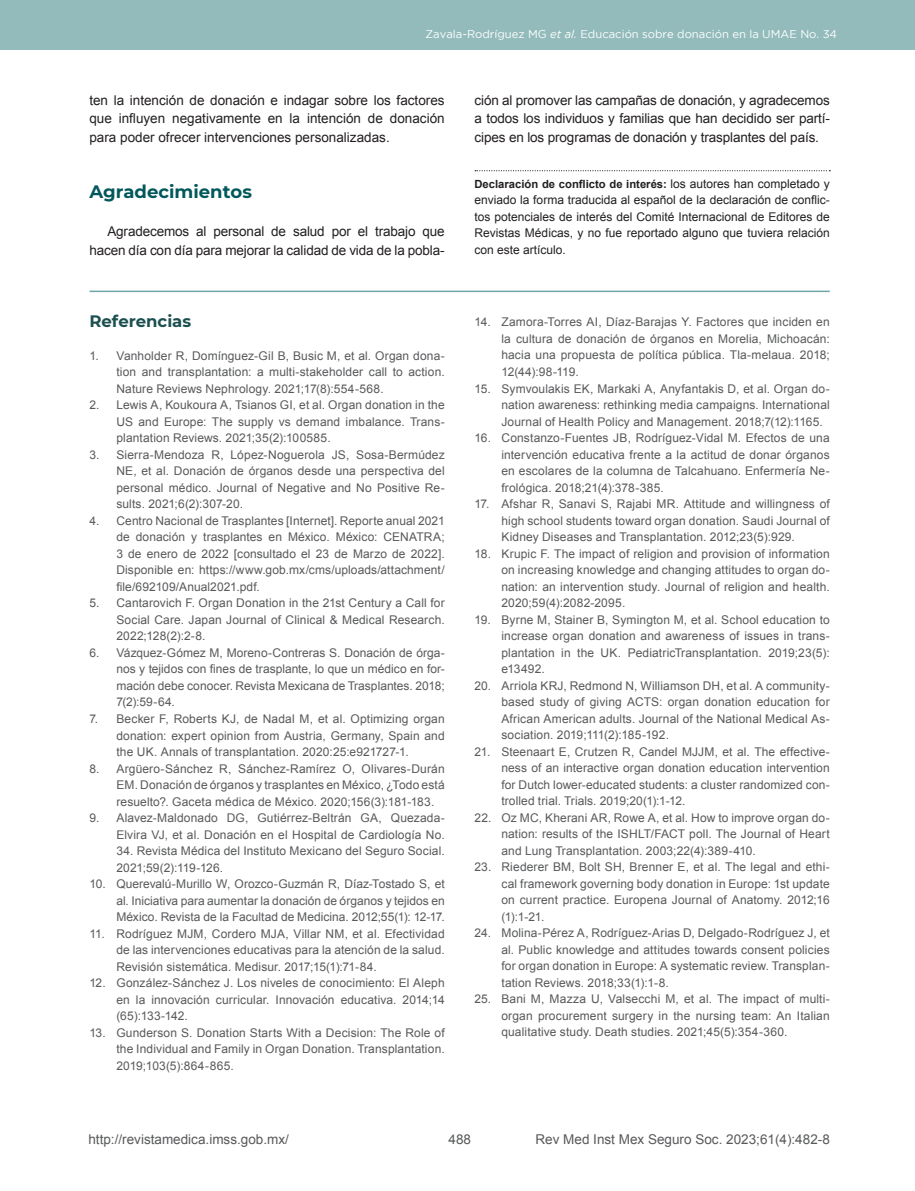
<style>
.page{position:relative;width:915px;height:1191px;background:#fff}
.page>*{position:absolute;margin:0;border:0;box-sizing:border-box;transform-origin:0 0}
.t1{font:700 18px "Montserrat";color:#01585b}
.t2{font:700 16.5px "Montserrat";color:#1c4f4f}
.t3{font:13.5px/18.8px "Arial";letter-spacing:-.01em;color:#231f20;text-align:justify}
.t4{font:13.5px "Arial";color:#58595b}
.t5{font:12px/16.5px "Arial";letter-spacing:.01em;color:#58595b;text-align:justify}
.t6{font:12px/16.5px "Arial";color:#231f20;text-align:justify}
.t7{font:11.25px "Gotham";color:#fff}
.t8{font:700 11.25px "Arial";color:#231f20}
.s1{font-style:inherit}
.s2{font-style:italic}
.s3{font-weight:400;font-size:12px}
</style>
<div class="page">
<div style="left:0;top:0;width:914px;height:50px;background:#93bbbb"></div>
<svg style="left:475px;top:170px;width:355px;height:1px"></svg>
<hr style="left:89px;top:290px;width:740px;height:2px;background:#70a6a6">
<p class="t7" style="left:425px;top:28px;width:413px">Zavala-R<span class="s1">o</span>dríguez MG <span class="s2">et al.</span> Educación sobre donación en la UMAE No. 34</p>
<p class="t3" style="left:89px;top:91px;width:357px">ten la intención de donación e indagar sobre los factores que influyen negativamente en la intención de donación para poder ofrecer intervenciones personalizadas.</p>
<h1 class="t1" style="left:89px;top:179px;width:164px">Agradecimientos</h1>
<p class="t3" style="left:89px;top:222px;width:357px;text-align:right">Agradecemos al personal de salud por el trabajo que hacen día con día para mejorar la calidad de vida de la pobla-</p>
<h2 class="t2" style="left:89px;top:309px;width:103px">Referencias</h2>
<p class="t5" style="left:116px;top:347px;width:330px;text-indent:-27px">1. Vanholder R, Domínguez-Gil B, Busic M, et al. Organ dona&shy;tion and transplantation: a multi-stakeholder call to action.<br>Nature Reviews Nephrology. 2021;17(8):554-568.</p>
<p class="t5" style="left:116px;top:397px;width:330px;text-indent:-27px">2. Lewis A, Koukoura A, Tsianos GI, et al. Organ donation in the US and Europe: The supply vs demand imbalance. Trans&shy;plantation Reviews. 2021;35(2):100585.</p>
<p class="t5" style="left:116px;top:446px;width:330px;text-indent:-27px">3. Sierra-Mendoza R, López-Noguerola JS, Sosa-Bermúdez NE, et al. Donación de órganos desde una perspectiva del personal médico. Journal of Negative and No Positive Re&shy;sults. 2021;6(2):307-20.</p>
<p class="t5" style="left:116px;top:512px;width:330px;text-indent:-27px">4. Centro Nacional de Trasplantes [Internet]. Reporte anual 2021 de donación y trasplantes en México. México: CENATRA; 3 de enero de 2022 [consultado el 23 de Marzo de 2022].<br>Disponible en: https://www.gob.mx/cms/uploads/attachment/ file/692109/Anual2021.pdf.</p>
<p class="t5" style="left:116px;top:595px;width:330px;text-indent:-27px">5. Cantarovich F. Organ Donation in the 21st Century a Call for Social Care. Japan Journal of Clinical &amp; Medical Research.<br>2022;128(2):2-8.</p>
<p class="t5" style="left:116px;top:644px;width:330px;text-indent:-27px">6. Vázquez-Gómez M, Moreno-Contreras S. Donación de órga&shy;nos y tejidos con fines de trasplante, lo que un médico en for&shy;mación debe conocer. Revista Mexicana de Trasplantes. 2018; 7(2):59-64.</p>
<p class="t5" style="left:116px;top:710px;width:330px;text-indent:-27px">7. Becker F, Roberts KJ, de Nadal M, et al. Optimizing organ donation: expert opinion from Austria, Germany, Spain and the UK. Annals of transplantation. 2020:25:e921727-1.</p>
<p class="t5" style="left:116px;top:760px;width:330px;text-indent:-27px">8. Argüero-Sánchez R, Sánchez-Ramírez O, Olivares-Durán EM. Donación de órganos y trasplantes en México, ¿Todo está resuelto?. Gaceta médica de México. 2020;156(3):181-183.</p>
<p class="t5" style="left:89px;top:809px;width:357px;text-align:right">9. Alavez-Maldonado DG, Gutiérrez-Beltrán GA, Quezada-<br>Elvira VJ, et al. Donación en el Hospital de Cardiología No.</p>
<p class="t5" style="left:116px;top:842px;width:330px">34. Revista Médica del Instituto Mexicano del Seguro Social.<br>2021;59(2):119-126.</p>
<p class="t5" style="left:116px;top:875px;width:330px;text-indent:-27px">10. Querevalú-Murillo W, Orozco-Guzmán R, Díaz-Tostado S, et al. Iniciativa para aumentar la donación de órganos y tejidos en México. Revista de la Facultad de Medicina. 2012;55(1): 12-17.</p>
<p class="t5" style="left:116px;top:925px;width:330px;text-indent:-27px">11. Rodríguez MJM, Cordero MJA, Villar NM, et al. Efectividad de las intervenciones educativas para la atención de la salud.<br>Revisión sistemática. Medisur. 2017;15(1):71-84.</p>
<p class="t5" style="left:116px;top:974px;width:330px;text-indent:-27px">12. González-Sánchez J. Los niveles de conocimiento: El Aleph en la innovación curricular. Innovación educativa. 2014;14 (65):133-142.</p>
<p class="t5" style="left:116px;top:1024px;width:330px;text-indent:-27px">13. Gunderson S. Donation Starts With a Decision: The Role of the Individual and Family in Organ Donation. Transplantation.<br>2019;103(5):864-865.</p>
<p class="t3" style="left:474px;top:91px;width:357px">ción al promover las campañas de donación, y agradecemos a todos los individuos y familias que han decidido ser partí&shy;cipes en los programas de donación y trasplantes del país.</p>
<p class="t8" style="left:474px;top:176px;width:357px">Declaración de conflicto de interés: <span class="s3">los autores han completado y</span></p>
<p class="t6" style="left:474px;top:192px;width:357px">enviado la forma traducida al español de la declaración de conflic&shy;tos potenciales de interés del Comité Internacional de Editores de Revistas Médicas, y no fue reportado alguno que tuviera relación con este artículo.</p>
<p class="t5" style="left:501px;top:314px;width:330px;text-indent:-27px">14. Zamora-Torres AI, Díaz-Barajas Y. Factores que inciden en la cultura de donación de órganos en Morelia, Michoacán: hacia una propuesta de política pública. Tla-melaua. 2018; 12(44):98-119.</p>
<p class="t5" style="left:501px;top:380px;width:330px;text-indent:-27px">15. Symvoulakis EK, Markaki A, Anyfantakis D, et al. Organ do&shy;nation awareness: rethinking media campaigns. International Journal of Health Policy and Management. 2018;7(12):1165.</p>
<p class="t5" style="left:501px;top:430px;width:330px;text-indent:-27px">16. Constanzo-Fuentes JB, Rodríguez-Vidal M. Efectos de una intervención educativa frente a la actitud de donar órganos en escolares de la columna de Talcahuano. Enfermería Ne&shy;frológica. 2018;21(4):378-385.</p>
<p class="t5" style="left:501px;top:496px;width:330px;text-indent:-27px">17. Afshar R, Sanavi S, Rajabi MR. Attitude and willingness of high school students toward organ donation. Saudi Journal of Kidney Diseases and Transplantation. 2012;23(5):929.</p>
<p class="t5" style="left:501px;top:545px;width:330px;text-indent:-27px">18. Krupic F. The impact of religion and provision of information on increasing knowledge and changing attitudes to organ do&shy;nation: an intervention study. Journal of religion and health.<br>2020;59(4):2082-2095.</p>
<p class="t5" style="left:501px;top:611px;width:330px;text-indent:-27px">19. Byrne M, Stainer B, Symington M, et al. School education to increase organ donation and awareness of issues in trans&shy;plantation in the UK. PediatricTransplantation. 2019;23(5): e13492.</p>
<p class="t5" style="left:501px;top:677px;width:330px;text-indent:-27px">20. Arriola KRJ, Redmond N, Williamson DH, et al. A community&shy;based study of giving ACTS: organ donation education for African American adults. Journal of the National Medical As&shy;sociation. 2019;111(2):185-192.</p>
<p class="t5" style="left:501px;top:743px;width:330px;text-indent:-27px">21. Steenaart E, Crutzen R, Candel MJJM, et al. The effective&shy;ness of an interactive organ donation education intervention for Dutch lower-educated students: a cluster randomized con&shy;trolled trial. Trials. 2019;20(1):1-12.</p>
<p class="t5" style="left:501px;top:809px;width:330px;text-indent:-27px">22. Oz MC, Kherani AR, Rowe A, et al. How to improve organ do&shy;nation: results of the ISHLT/FACT poll. The Journal of Heart and Lung Transplantation. 2003;22(4):389-410.</p>
<p class="t5" style="left:501px;top:859px;width:330px;text-indent:-27px">23. Riederer BM, Bolt SH, Brenner E, et al. The legal and ethi&shy;cal framework governing body donation in Europe: 1st update on current practice. Europena Journal of Anatomy. 2012;16 (1):1-21.</p>
<p class="t5" style="left:501px;top:925px;width:330px;text-indent:-27px">24. Molina-Pérez A, Rodríguez-Arias D, Delgado-Rodríguez J, et al. Public knowledge and attitudes towards consent policies for organ donation in Europe: A systematic review. Transplan&shy;tation Reviews. 2018;33(1):1-8.</p>
<p class="t5" style="left:501px;top:991px;width:330px;text-indent:-27px">25. Bani M, Mazza U, Valsecchi M, et al. The impact of multi&shy;organ procurement surgery in the nursing team: An Italian qualitative study. Death studies. 2021;45(5):354-360.</p>
<p class="t4" style="left:88px;top:1130px;width:202px">http://revistamedica.imss.gob.mx/</p>
<p class="t4" style="left:535px;top:1130px;width:296px">Rev Med Inst Mex Seguro Soc. 2023;61(4):482-8</p>
<p class="t4" style="left:448px;top:1130px;width:24px">488</p>
</div>
